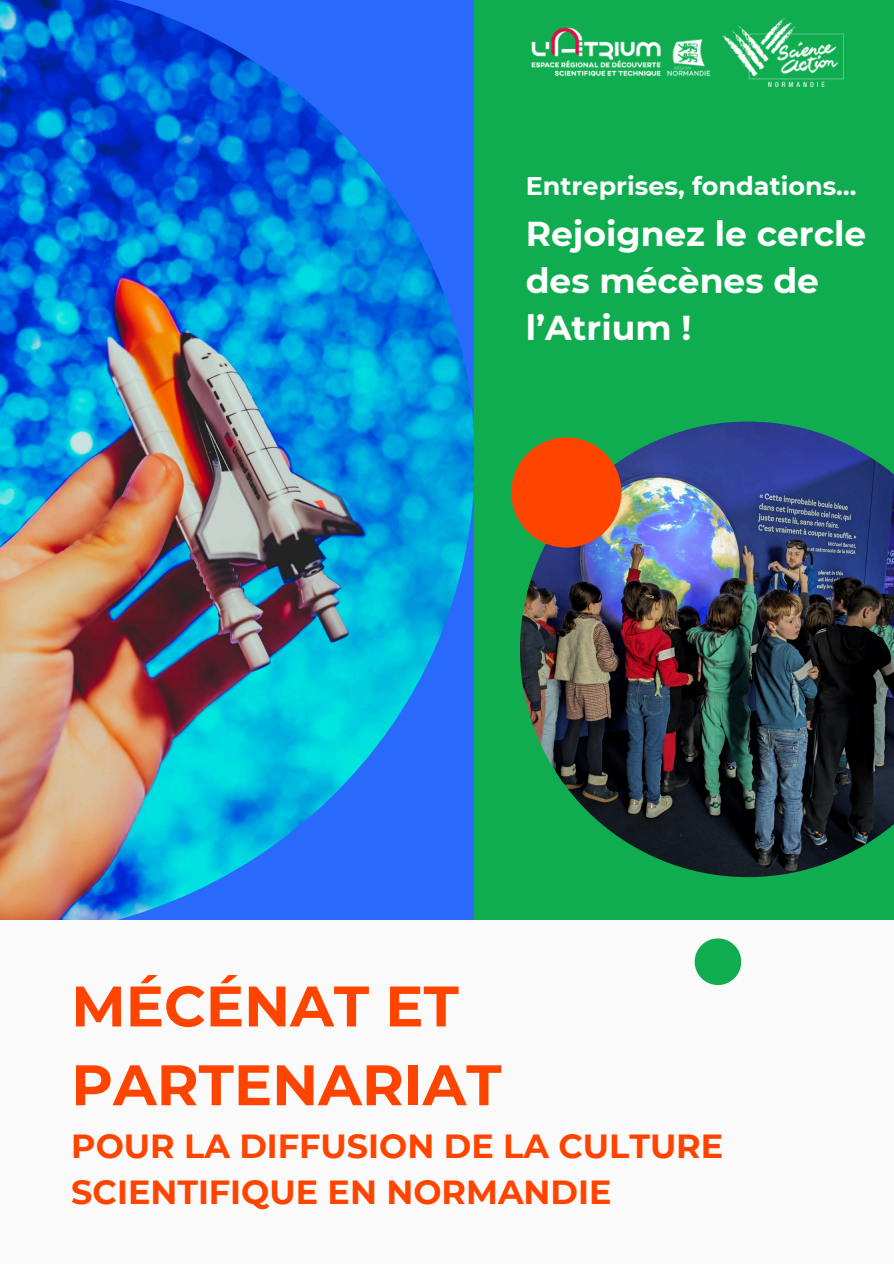
<style>
.page{position:relative;width:894px;height:1264px;background:#fff}
.page>*{position:absolute;margin:0;border:0;box-sizing:border-box;transform-origin:0 0}
.t1{font:700 57px/78.8px "Montserrat";color:#f40}
.t2{font:700 34.5px/47.2px "Montserrat";color:#fff}
.t3{font:700 33.45px/46.2px "Montserrat";color:#f40}
.t4{font:700 25.5px "Montserrat";color:#fff}
</style>
<div class="page">
<img style="left:0;top:0;width:474px;height:920px">
<div style="left:474px;top:0;width:419px;height:919px;background:#10ad50"></div>
<div style="left:0;top:920px;width:893px;height:343px;background:#f9faf9"></div>
<img style="left:520px;top:421px;width:373px;height:456px">
<div style="left:511px;top:437px;width:110px;height:110px;background:#f40;border-radius:50%"></div>
<div style="left:694px;top:938px;width:47px;height:47px;background:#10ad50;border-radius:50%"></div>
<img style="left:531px;top:27px;width:180px;height:50px">
<img style="left:722px;top:18px;width:120px;height:68px">
<h1 class="t4" style="left:525px;top:170px;width:332px">Entreprises, fondations…</h1>
<p class="t2" style="left:525px;top:210px;width:342px">Rejoignez le cercle des mécènes de l’Atrium !</p>
<p class="t1" style="left:71px;top:966px;width:431px">MÉCÉNAT ET<br>PARTENARIAT</p>
<p class="t3" style="left:71px;top:1122px;width:653px">POUR LA DIFFUSION DE LA CULTURE<br>SCIENTIFIQUE EN NORMANDIE</p>
</div>
